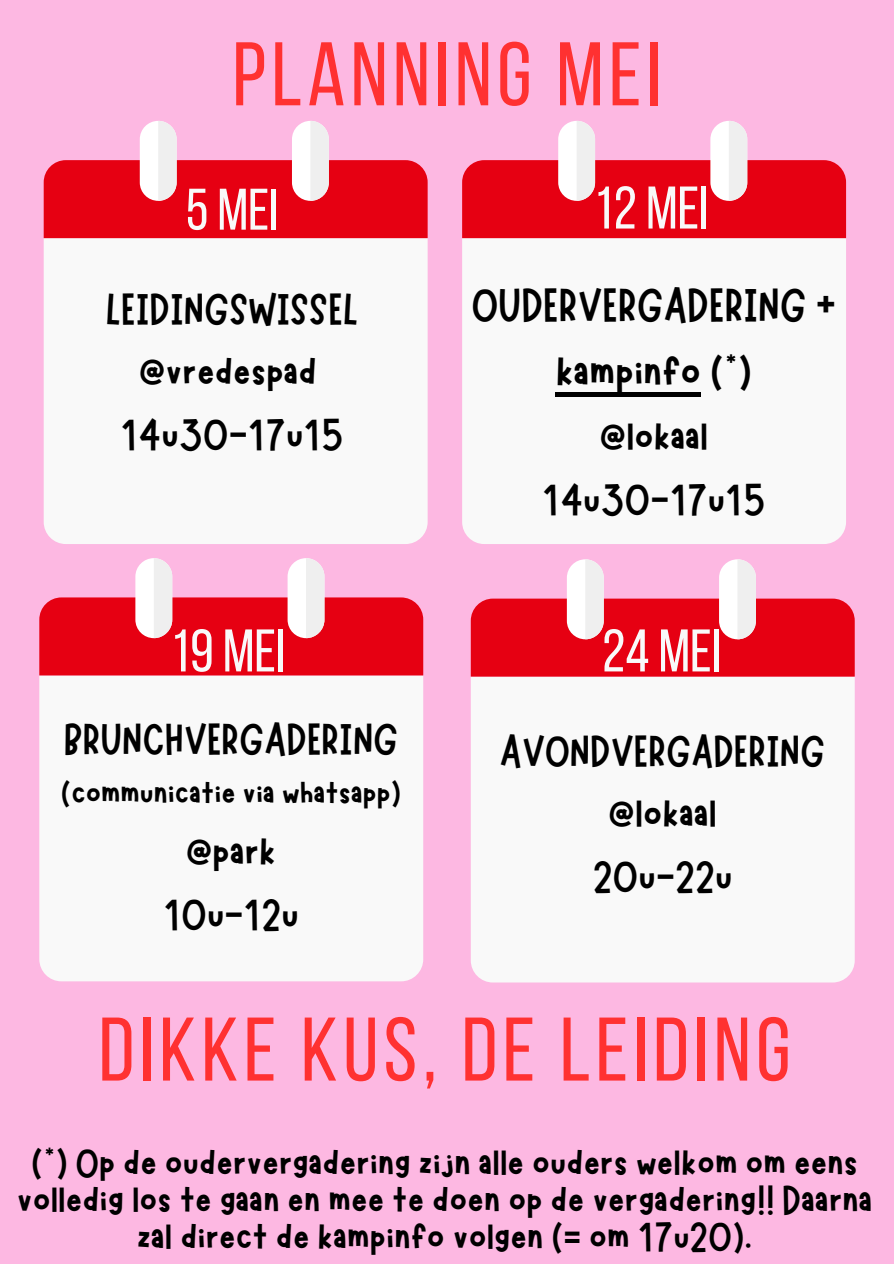
<style>
.page{position:relative;width:894px;height:1264px;background:#fff}
.page>*{position:absolute;margin:0;border:0;box-sizing:border-box;transform-origin:0 0}
.t1{font:90px "Bebas Neue";letter-spacing:.06em;color:#ff3131}
.t2{font:60px "Bebas Neue";color:#f9f9f9}
.t3{font:58.5px "Bebas Neue";color:#f9f9f9}
.t4{font:700 54px "Bebas Neue";color:#000}
.t5{font:48px/66.3px "Marykate";color:#000;text-align:center}
.t6{font:45px/63px "Marykate";color:#000;text-align:center}
.t7{font:42px/37.2px "Marykate";color:#000;text-align:center}
.t8{font:36px "Marykate";color:#000}
</style>
<div class="page">
<div style="left:0;top:0;width:893px;height:1263px;background:#fdb8e2"></div>
<div style="left:44px;top:238px;width:383px;height:306px;background:#f9f9f9"></div>
<svg style="left:44px;top:121px;width:383px;height:117px"></svg>
<div style="left:462px;top:238px;width:383px;height:306px;background:#f9f9f9"></div>
<svg style="left:462px;top:121px;width:383px;height:117px"></svg>
<div style="left:555px;top:392px;width:146px;height:5px;background:#000"></div>
<div style="left:39px;top:675px;width:384px;height:306px;background:#f9f9f9"></div>
<svg style="left:39px;top:558px;width:384px;height:117px"></svg>
<div style="left:470px;top:676px;width:384px;height:306px;background:#f9f9f9"></div>
<svg style="left:470px;top:559px;width:384px;height:117px"></svg>
<h1 class="t1" style="left:232px;top:38px;width:430px">PLANNING MEI</h1>
<p class="t3" style="left:186px;top:186px;width:94px">5 MEI</p>
<h3 class="t2" style="left:593px;top:183px;width:117px">12 MEI</h3>
<p class="t6" style="left:105px;top:273px;width:255px">LEIDINGSWISSEL @vredespad<br>14u30-17u15</p>
<h3 class="t5" style="left:471px;top:268px;width:365px">OUDERVERGADERING + kampinfo (*)</h3>
<h3 class="t6" style="left:542px;top:401px;width:225px">@lokaal<br>14u30-17u15</h3>
<h4 class="t2" style="left:170px;top:626px;width:117px">19 MEI</h4>
<p class="t6" style="left:64px;top:703px;width:336px">BRUNCHVERGADERING</p>
<h3 class="t8" style="left:61px;top:770px;width:341px">(communicatie via whatsapp)</h3>
<p class="t6" style="left:186px;top:816px;width:92px">@park</p>
<p class="t6" style="left:163px;top:879px;width:137px">10u-12u</p>
<p class="t2" style="left:602px;top:626px;width:120px">24 MEI</p>
<p class="t6" style="left:499px;top:715px;width:327px">AVONDVERGADERING @lokaal<br>20u-22u</p>
<h4 class="t4" style="left:620px;top:775px;width:112px">24 MEI</h4>
<p class="t1" style="left:99px;top:1013px;width:693px">DIKKE KUS, DE LEIDING</p>
<h3 class="t7" style="left:17px;top:1140px;width:857px">(*) Op de oudervergadering zijn alle ouders welkom om eens volledig los te gaan en mee te doen op de vergadering!! Daarna zal direct de kampinfo volgen (= om 17u20).</h3>
</div>
